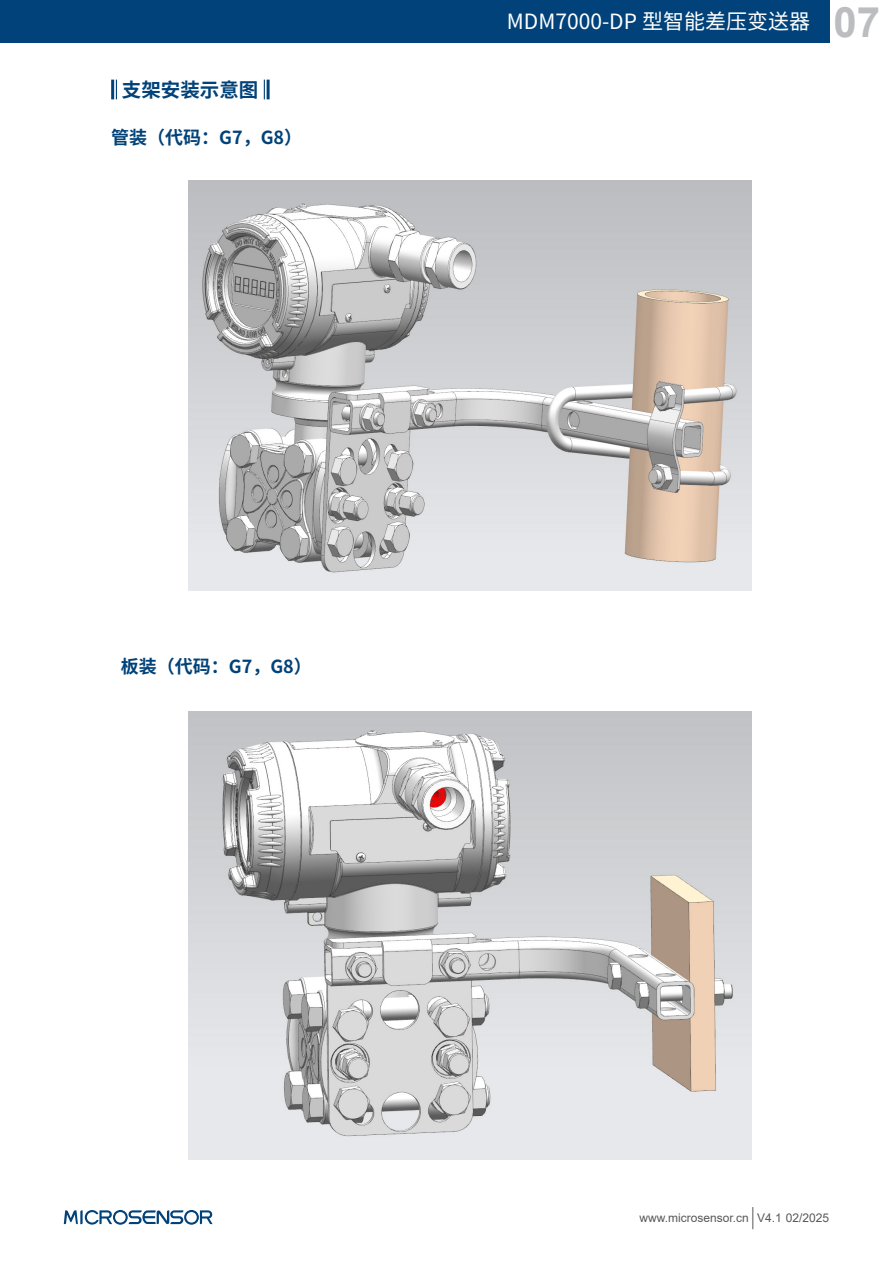
<style>
.page{position:relative;width:893px;height:1263px;background:#fff}
.page>*{position:absolute;margin:0;border:0;box-sizing:border-box;transform-origin:0 0}
.t1{font:21px "Source Han Sans CN";color:#fff}
.t2{font:700 19.5px "Source Han Sans CN";color:#004279}
.t3{font:700 18px "Source Han Sans CN";color:#004279}
.t4{font:12px "Arial";color:#57585a}
.s1{font-family:"Arial";font-weight:700;font-size:42px;color:#bcbdc0}
</style>
<div class="page">
<svg style="left:64px;top:1210px;width:149px;height:15px"></svg>
<div style="left:0;top:0;width:829px;height:42px;background:#004279"></div>
<svg style="left:752px;top:1207px;width:1px;height:22px"></svg>
<hr style="left:111px;top:80px;width:3px;height:19px;background:#004279">
<svg style="left:116px;top:80px;width:1px;height:19px"></svg>
<hr style="left:267px;top:80px;width:3px;height:19px;background:#004279">
<svg style="left:264px;top:80px;width:1px;height:19px"></svg>
<img style="left:189px;top:711px;width:563px;height:448px">
<img style="left:189px;top:180px;width:563px;height:411px">
<p class="t2" style="left:122px;top:79px;width:138px">支架安装示意图</p>
<p class="t3" style="left:111px;top:127px;width:193px">管装（代码：G7，G8）</p>
<p class="t3" style="left:121px;top:656px;width:193px">板装（代码：G7，G8）</p>
<h1 class="t1" style="left:507px;top:10px;width:375px">MDM7000-DP 型智能差压变送器 <span class="s1">07</span></h1>
<p class="t4" style="left:640px;top:1210px;width:191px">www.microsensor.cn V4.1 02/2025</p>
</div>
